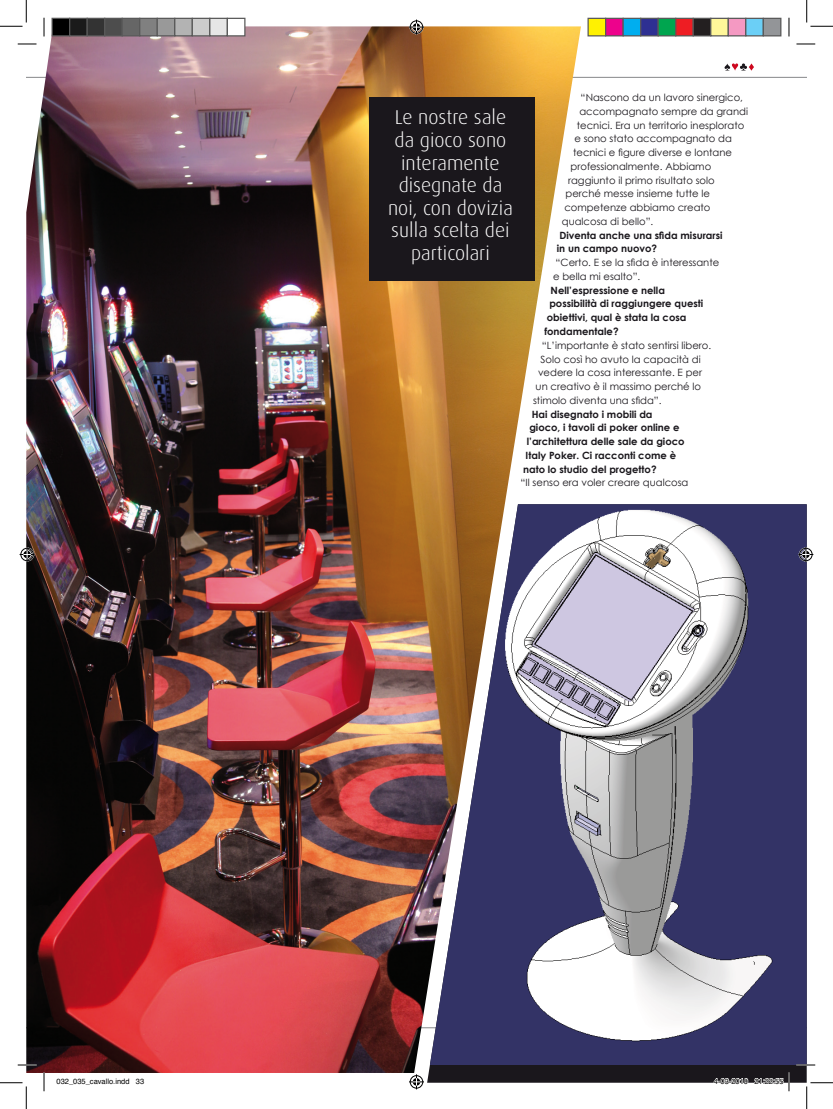
<style>
.page{position:relative;width:833px;height:1109px;background:#fff}
.page>*{position:absolute;margin:0;border:0;box-sizing:border-box;transform-origin:0 0}
.t1{font:300 20px/22.5px "Dax";color:#fff;text-align:center}
.t2{font:10px/13.8px "Century Gothic";color:#1a171c}
.t3{font:700 10px/13.8px "Century Gothic";color:#1a171c}
.t4{font:7.5px "Helvetica";color:#000}
</style>
<div class="page">
<svg style="left:724px;top:63px;width:29px;height:8px"></svg>
<hr style="left:44px;top:77px;width:762px;height:1px;background:#87888a">
<img style="left:26px;top:26px;width:554px;height:1046px">
<img style="left:401px;top:504px;width:415px;height:578px">
<img style="left:429px;top:504px;width:377px;height:560px">
<div style="left:369px;top:97px;width:165px;height:184px;background:#1a171c"></div>
<svg style="left:18px;top:43px;width:18px;height:2px"></svg>
<svg style="left:796px;top:43px;width:18px;height:2px"></svg>
<svg style="left:18px;top:1064px;width:18px;height:1px"></svg>
<svg style="left:796px;top:1064px;width:18px;height:1px"></svg>
<svg style="left:43px;top:18px;width:2px;height:18px"></svg>
<svg style="left:43px;top:1072px;width:2px;height:19px"></svg>
<svg style="left:788px;top:18px;width:1px;height:18px"></svg>
<hr style="left:810px;top:1081px;width:22px;height:2px;background:#fff">
<svg style="left:0;top:0;width:27px;height:27px"></svg>
<svg style="left:0;top:1082px;width:27px;height:26px"></svg>
<svg style="left:806px;top:0;width:26px;height:27px"></svg>
<svg style="left:806px;top:1082px;width:26px;height:26px"></svg>
<svg style="left:409px;top:20px;width:15px;height:15px"></svg>
<svg style="left:409px;top:1074px;width:15px;height:15px"></svg>
<svg style="left:20px;top:547px;width:15px;height:15px"></svg>
<svg style="left:797px;top:547px;width:15px;height:15px"></svg>
<div style="left:52px;top:18px;width:18px;height:18px;background:#000"></div>
<div style="left:51px;top:18px;width:19px;height:18px;border:1px solid #595959"></div>
<div style="left:70px;top:18px;width:17px;height:18px;background:#1a1a1a"></div>
<div style="left:69px;top:18px;width:19px;height:18px;border:1px solid #595959"></div>
<div style="left:87px;top:18px;width:18px;height:18px;background:#333"></div>
<div style="left:86px;top:18px;width:19px;height:18px;border:1px solid #595959"></div>
<div style="left:105px;top:18px;width:17px;height:18px;background:#4d4d4d"></div>
<div style="left:104px;top:18px;width:19px;height:18px;border:1px solid #595959"></div>
<div style="left:122px;top:18px;width:18px;height:18px;background:#666"></div>
<div style="left:121px;top:18px;width:19px;height:18px;border:1px solid #595959"></div>
<div style="left:140px;top:18px;width:17px;height:18px;background:#808080"></div>
<div style="left:139px;top:18px;width:19px;height:18px;border:1px solid #595959"></div>
<div style="left:157px;top:18px;width:18px;height:18px;background:#999"></div>
<div style="left:156px;top:18px;width:19px;height:18px;border:1px solid #595959"></div>
<div style="left:175px;top:18px;width:17px;height:18px;background:#b3b3b3"></div>
<div style="left:174px;top:18px;width:19px;height:18px;border:1px solid #595959"></div>
<div style="left:192px;top:18px;width:18px;height:18px;background:#ccc"></div>
<div style="left:191px;top:18px;width:19px;height:18px;border:1px solid #595959"></div>
<div style="left:210px;top:18px;width:17px;height:18px;background:#e6e6e6"></div>
<div style="left:209px;top:18px;width:19px;height:18px;border:1px solid #595959"></div>
<div style="left:227px;top:18px;width:18px;height:18px;background:#fff"></div>
<div style="left:226px;top:18px;width:19px;height:18px;border:1px solid #595959"></div>
<div style="left:587px;top:18px;width:18px;height:18px;background:#fff101"></div>
<div style="left:587px;top:18px;width:19px;height:18px;border:1px solid #595959"></div>
<div style="left:605px;top:18px;width:17px;height:18px;background:#ed028c"></div>
<div style="left:604px;top:18px;width:19px;height:18px;border:1px solid #595959"></div>
<div style="left:622px;top:18px;width:18px;height:18px;background:#00aeef"></div>
<div style="left:622px;top:18px;width:19px;height:18px;border:1px solid #595959"></div>
<div style="left:640px;top:18px;width:17px;height:18px;background:#2e3092"></div>
<div style="left:639px;top:18px;width:19px;height:18px;border:1px solid #595959"></div>
<div style="left:657px;top:18px;width:18px;height:18px;background:#00a54f"></div>
<div style="left:657px;top:18px;width:19px;height:18px;border:1px solid #595959"></div>
<div style="left:675px;top:18px;width:17px;height:18px;background:#ee1d23"></div>
<div style="left:674px;top:18px;width:19px;height:18px;border:1px solid #595959"></div>
<div style="left:692px;top:18px;width:18px;height:18px;background:#231f20"></div>
<div style="left:692px;top:18px;width:19px;height:18px;border:1px solid #595959"></div>
<div style="left:710px;top:18px;width:17px;height:18px;background:#fff79a"></div>
<div style="left:709px;top:18px;width:19px;height:18px;border:1px solid #595959"></div>
<div style="left:727px;top:18px;width:18px;height:18px;background:#f499c2"></div>
<div style="left:727px;top:18px;width:19px;height:18px;border:1px solid #595959"></div>
<div style="left:745px;top:18px;width:17px;height:18px;background:#6bcff6"></div>
<div style="left:744px;top:18px;width:19px;height:18px;border:1px solid #595959"></div>
<div style="left:762px;top:18px;width:18px;height:18px;background:#939598"></div>
<div style="left:762px;top:18px;width:19px;height:18px;border:1px solid #595959"></div>
<svg style="left:713px;top:1077px;width:34px;height:6px"></svg>
<svg style="left:753px;top:1072px;width:36px;height:19px"></svg>
<p class="t1" style="left:388px;top:106px;width:126px">Le nostre sale da gioco sono interamente disegnate da noi, con dovizia sulla scelta dei particolari</p>
<p class="t2" style="left:580px;top:90px;width:164px">“Nascono da un lavoro sinergico,</p>
<p class="t2" style="left:579px;top:104px;width:170px">accompagnato sempre da grandi</p>
<p class="t2" style="left:576px;top:118px;width:169px">tecnici. Era un territorio inesplorato</p>
<p class="t2" style="left:574px;top:132px;width:159px">e sono stato accompagnato da</p>
<p class="t2" style="left:572px;top:145px;width:160px">tecnici e figure diverse e lontane</p>
<p class="t2" style="left:570px;top:159px;width:142px">professionalmente. Abbiamo</p>
<p class="t2" style="left:567px;top:173px;width:148px">raggiunto il primo risultato solo</p>
<p class="t2" style="left:565px;top:187px;width:146px">perché messe insieme tutte le</p>
<p class="t2" style="left:564px;top:200px;width:147px">competenze abbiamo creato</p>
<p class="t2" style="left:561px;top:214px;width:93px">qualcosa di bello”.</p>
<p class="t3" style="left:556px;top:228px;width:167px">Diventa anche una sfida misurarsi in un campo nuovo?</p>
<p class="t2" style="left:552px;top:255px;width:168px">“Certo. E se la sfida è interessante e bella mi esalto”.</p>
<p class="t3" style="left:550px;top:283px;width:116px">Nell’espressione e nella</p>
<p class="t3" style="left:549px;top:297px;width:155px">possibilità di raggiungere questi</p>
<p class="t3" style="left:546px;top:310px;width:141px">obiettivi, qual è stata la cosa</p>
<p class="t3" style="left:544px;top:324px;width:76px">fondamentale?</p>
<p class="t2" style="left:541px;top:338px;width:171px">“L’importante è stato sentirsi libero.</p>
<p class="t2" style="left:540px;top:352px;width:161px">Solo così ho avuto la capacità di</p>
<p class="t2" style="left:537px;top:365px;width:165px">vedere la cosa interessante. E per</p>
<p class="t2" style="left:535px;top:379px;width:167px">un creativo è il massimo perché lo</p>
<p class="t2" style="left:532px;top:393px;width:130px">stimolo diventa una sfida”.</p>
<p class="t3" style="left:531px;top:407px;width:122px">Hai disegnato i mobili da</p>
<p class="t3" style="left:529px;top:420px;width:151px">gioco, i tavoli di poker online e</p>
<p class="t3" style="left:526px;top:434px;width:159px">l’architettura delle sale da gioco</p>
<p class="t3" style="left:525px;top:448px;width:152px">Italy Poker. Ci racconti come è</p>
<p class="t3" style="left:522px;top:462px;width:135px">nato lo studio del progetto?</p>
<p class="t2" style="left:520px;top:475px;width:169px">“Il senso era voler creare qualcosa</p>
<p class="t4" style="left:56px;top:1075px;width:89px">032_035_cavallo.indd 33</p>
<p class="t4" style="left:713px;top:1075px;width:71px">4-03-2010 21:22:55</p>
</div>
